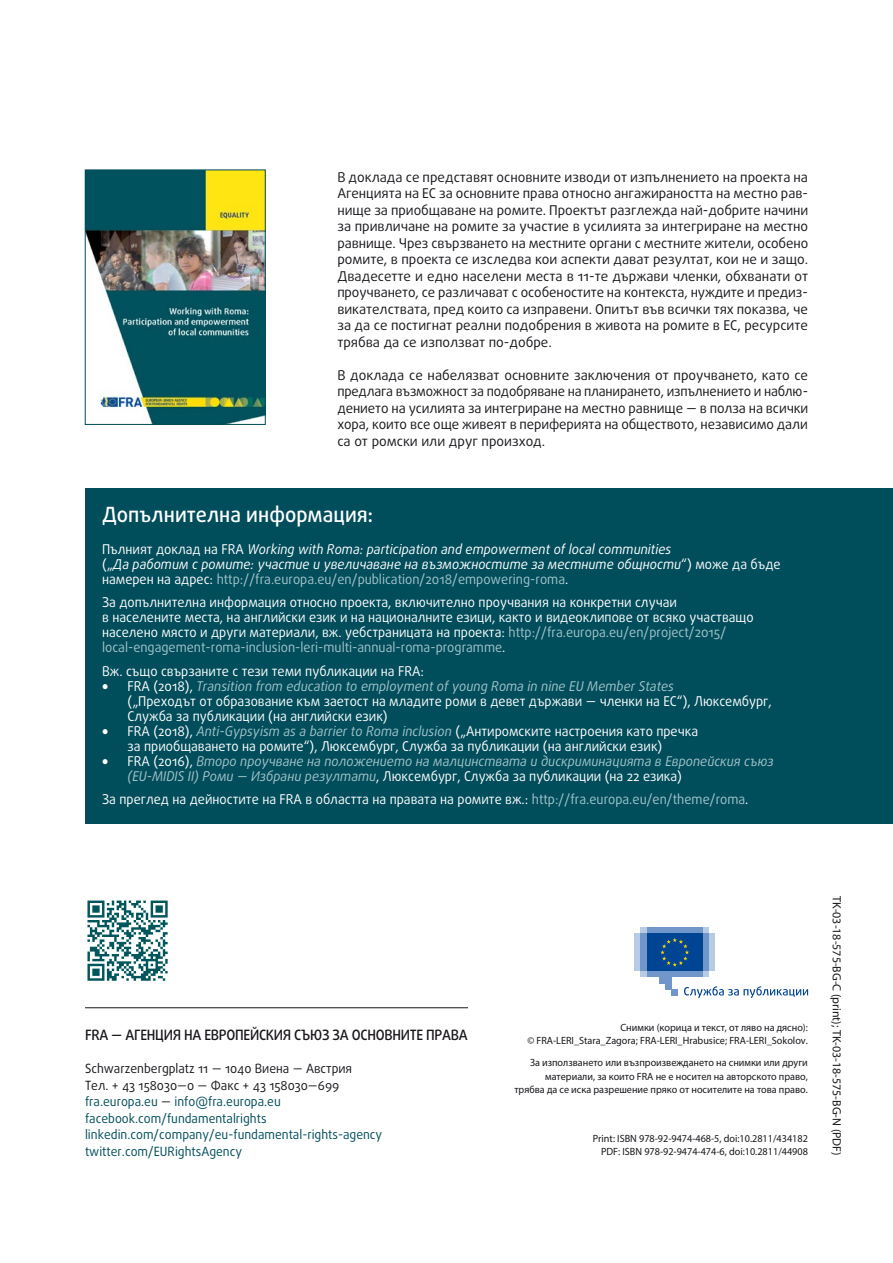
<style>
.page{position:relative;width:893px;height:1263px;background:#fff}
.page>*{position:absolute;margin:0;border:0;box-sizing:border-box;transform-origin:0 0}
.special_further_titl{font:500 21px "Daxline Pro";letter-spacing:.005em;color:#fff;scale:.95 1}
.contact_title{font:500 14.25px "Daxline Pro";letter-spacing:-.02em;color:#1a171c;scale:.95 1}
.special_further_body{font:13.5px/15px "Daxline Pro";color:#fff;scale:.95 1}
.text_body_break{font:13.5px/16.5px "Daxline Pro";color:#1a171c;text-align:justify}
.text_body{font:13.5px/16.5px "Daxline Pro";letter-spacing:-.005em;color:#1a171c;text-align:justify}
.special_further_body-2{font:italic 13.5px/15px "Daxline Pro";color:#fff;scale:.95 1}
.t1{font:italic 13.5px/15px "Daxline Pro";color:#a3c3c9;scale:.95 1}
.contact{font:12.75px "Daxline Pro";color:#004d5b;scale:.96 1}
.contact-2{font:12.75px "Daxline Pro";color:#1a171c;scale:.96 1}
.t2{font:12px "Myriad Pro";color:#1a171c}
.copyright_2{font:10.5px/13.5px "Myriad Pro";color:#1a171c;text-align:right}
.copyright_1{font:10.5px/13.5px "Myriad Pro";color:#1a171c;text-align:right}
.s1{font-style:normal}
.s2{font-style:normal;color:#a3c3c9}
.s3{color:#a3c3c9}
.s4{font-weight:900}
.s5{font-style:italic;color:#a3c3c9}
.s6{font-weight:900;font-style:normal;color:#fff}
.s7{font-style:normal;color:#fff}
.s8{color:#1a171c}
</style>
<div class="page">
<div style="left:85px;top:488px;width:808px;height:55px;background:#004d5b"></div>
<div style="left:85px;top:526px;width:808px;height:77px;background:#004d5b"></div>
<div style="left:85px;top:579px;width:808px;height:93px;background:#004d5b"></div>
<div style="left:85px;top:663px;width:808px;height:77px;background:#004d5b"></div>
<div style="left:85px;top:738px;width:808px;height:62px;background:#004d5b"></div>
<div style="left:85px;top:776px;width:808px;height:48px;background:#004d5b"></div>
<hr style="left:85px;top:1007px;width:383px;height:1px;background:#1a171c">
<div style="left:641px;top:971px;width:68px;height:6px;background:#b8cbe4"></div>
<div style="left:641px;top:927px;width:68px;height:7px;background:#b8cbe4"></div>
<div style="left:647px;top:927px;width:56px;height:7px;background:#7197ca"></div>
<div style="left:647px;top:971px;width:56px;height:6px;background:#7197ca"></div>
<div style="left:703px;top:934px;width:6px;height:37px;background:#7197ca"></div>
<div style="left:709px;top:934px;width:6px;height:37px;background:#b8cbe4"></div>
<div style="left:641px;top:934px;width:6px;height:37px;background:#7197ca"></div>
<div style="left:634px;top:934px;width:7px;height:37px;background:#b8cbe4"></div>
<div style="left:659px;top:971px;width:13px;height:12px;background:#7197ca"></div>
<div style="left:665px;top:971px;width:7px;height:18px;background:#7197ca"></div>
<svg style="left:672px;top:989px;width:6px;height:6px"></svg>
<div style="left:647px;top:934px;width:56px;height:37px;background:#004494"></div>
<svg style="left:660px;top:938px;width:29px;height:28px"></svg>
<svg style="left:684px;top:986px;width:124px;height:12px"></svg>
<img style="left:85px;top:170px;width:181px;height:255px">
<svg style="left:87px;top:900px;width:81px;height:81px"></svg>
<p class="text_body_break" style="left:337px;top:169px;width:473px">В доклада се представят основните изводи от изпълнението на проекта на Агенцията на ЕС за основните права относно ангажираността на местно рав&shy;нище за приобщаване на ромите. Проектът разглежда най-добрите начини за привличане на ромите за участие в усилията за интегриране на местно равнище. Чрез свързването на местните органи с местните жители, особено ромите, в проекта се изследва кои аспекти дават резултат, кои не и защо.<br>Двадесетте и едно населени места в 11-те държави членки, обхванати от проучването, се различават с особеностите на контекста, нуждите и предиз&shy;викателствата, пред които са изправени. Опитът във всички тях показва, че за да се постигнат реални подобрения в живота на ромите в ЕС, ресурсите трябва да се използват по-добре.</p>
<p class="text_body" style="left:337px;top:367px;width:472px">В доклада се набелязват основните заключения от проучването, като се предлага възможност за подобряване на планирането, изпълнението и наблю&shy;дението на усилията за интегриране на местно равнище — в полза на всички хора, които все още живеят в периферията на обществото, независимо дали са от ромски или друг произход.</p>
<p class="special_further_titl" style="left:102px;top:500px;width:287px">Допълнителна информация:</p>
<p class="special_further_body-2" style="left:102px;top:541px;width:716px"><span class="s1">Пълният доклад на FRA</span> Working with Roma: participation and empowerment of local communities<br><span class="s1">(„</span>Да работим с ромите: участие и увеличаване на възможностите за местните общности<span class="s1">“) може да бъде намерен на адрес:</span> <span class="s2">http://fra.europa.eu/en/publication/2018/empowering-roma</span><span class="s1">.</span></p>
<p class="special_further_body" style="left:102px;top:595px;width:687px">За допълнителна информация относно проекта, включително проучвания на конкретни случаи<br>в населените места, на английски език и на националните езици, както и видеоклипове от всяко участващо населено място и други материали, вж. уебстраницата на проекта: <span class="s3">http://fra.europa.eu/en/project/2015/ local-engagement-roma-inclusion-leri-multi-annual-roma-programme</span>.</p>
<p class="special_further_body" style="left:102px;top:663px;width:340px">Вж. също свързаните с тези теми публикации на FRA:</p>
<p class="special_further_body" style="left:128px;top:678px;width:680px;text-indent:-26px"><span class="s4">•</span> FRA (2018), <span class="s5">Transition from education to employment of young Roma in nine EU Member States<br></span>(„Преходът от образование към заетост на младите роми в девет държави — членки на ЕС“), Люксембург,<br>Служба за публикации (на английски език)</p>
<p class="special_further_body" style="left:128px;top:723px;width:602px;text-indent:-26px"><span class="s4">•</span> FRA (2018), <span class="s5">Anti-Gypsyism as a barrier to Roma inclusion</span> („Антиромските настроения като пречка за приобщаването на ромите“), Люксембург, Служба за публикации (на английски език)</p>
<p class="t1" style="left:128px;top:753px;width:682px;text-indent:-26px"><span class="s6">•</span> <span class="s7">FRA (2016),</span> Второ проучване на положението на малцинствата и дискриминацията в Европейския съюз (EU-MIDIS II) Роми — Избрани резултати<span class="s7">, Люксембург, Служба за публикации (на 22 езика)</span></p>
<p class="special_further_body" style="left:102px;top:792px;width:682px">За преглед на дейностите на FRA в областта на правата на ромите вж.: <span class="s3">http://fra.europa.eu/en/theme/roma</span>.</p>
<p class="contact_title" style="left:85px;top:1025px;width:404px">FRA — АГЕНЦИЯ НА ЕВРОПЕЙСКИЯ СЪЮЗ ЗА ОСНОВНИТЕ ПРАВА</p>
<p class="contact-2" style="left:85px;top:1060px;width:280px">Schwarzenbergplatz 11 — 1040 Виена — Австрия</p>
<p class="contact-2" style="left:85px;top:1076px;width:266px">Тел. + 43 158030—0 — Факс + 43 158030—699</p>
<p class="contact" style="left:85px;top:1093px;width:205px">fra.europa.eu <span class="s8">—</span> info@fra.europa.eu</p>
<p class="contact" style="left:85px;top:1109px;width:191px">facebook.com/fundamentalrights</p>
<p class="contact" style="left:85px;top:1126px;width:311px">linkedin.com/company/eu-fundamental-rights-agency</p>
<p class="contact" style="left:85px;top:1142px;width:165px">twitter.com/EURightsAgency</p>
<p class="copyright_1" style="left:527px;top:1020px;width:282px">Снимки (корица и текст, от ляво на дясно):<br>© FRA-LERI_Stara_Zagora; FRA-LERI_Hrabusice; FRA-LERI_Sokolov.</p>
<p class="copyright_2" style="left:514px;top:1056px;width:295px">За използването или възпроизвеждането на снимки или други материали, за които FRA не е носител на авторското право, трябва да се иска разрешение пряко от носителите на това право.</p>
<p class="copyright_2" style="left:593px;top:1131px;width:217px">Print: ISBN 978-92-9474-468-5, doi:10.2811/434182</p>
<p class="copyright_2" style="left:601px;top:1145px;width:208px">PDF: ISBN 978-92-9474-474-6, doi:10.2811/44908</p>
<p class="t2" style="left:844px;top:896px;width:261px;rotate:90deg">TK-03-18-575-BG-C (print); TK-03-18-575-BG-N (PDF)</p>
</div>
